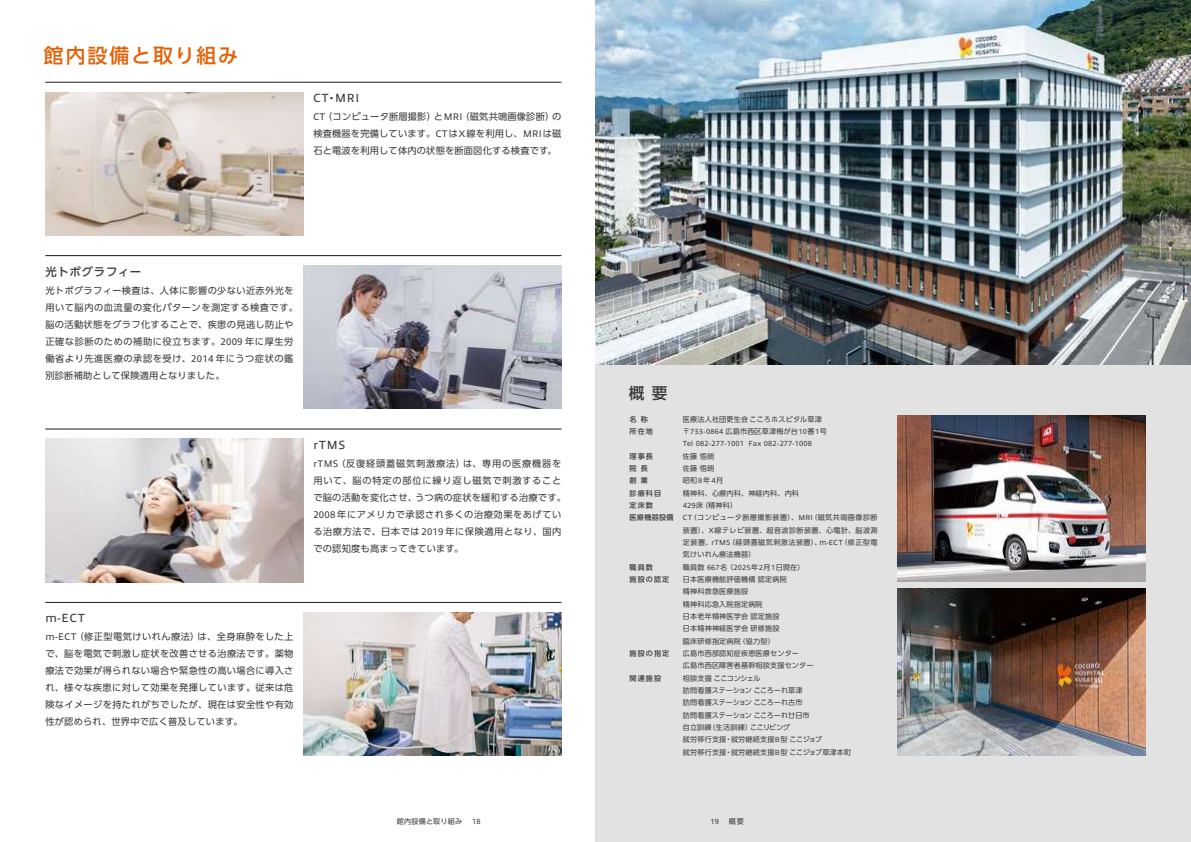
<style>
.page{position:relative;width:1191px;height:842px;background:#fff}
.page>*{position:absolute;margin:0;border:0;box-sizing:border-box;transform-origin:0 0}
.t1{font:500 19.8px "UD Shin Go Pro";letter-spacing:.1em;color:#e46006}
.t2{font:500 15.6px "UD Shin Go Pro";color:#39383a}
.t3{font:11.9px "Allumi Pro";letter-spacing:.065em;color:#39383a}
.t4{font:500 11.3px "UD Shin Go Pro";letter-spacing:.07em;color:#39383a}
.t5{font:9.2px/17px "UD Shin Go Pro";letter-spacing:.06em;color:#39383a}
.t6{font:9.2px/17px "UD Shin Go Pro";letter-spacing:.04em;color:#39383a;text-align:justify}
.t7{font:7.4px "Allumi Pro";letter-spacing:.025em;color:#39383a}
.t8{font:7.1px/12.3px "UD Shin Go Pro";letter-spacing:.025em;color:#39383a}
.t9{font:500 7.1px/12.3px "UD Shin Go Pro";letter-spacing:.15em;color:#39383a}
.s1{font-family:"UD Shin Go Pro";font-weight:500;font-size:10.2px}
.s2{font-family:"Allumi Pro";font-size:9.7px}
.s3{font-family:"Allumi Pro";font-size:7.4px}
</style>
<div class="page">
<div style="left:595px;top:0;width:596px;height:842px;background:#e2e2e3"></div>
<img style="left:595px;top:0;width:596px;height:364px">
<img style="left:45px;top:92px;width:258px;height:143px">
<img style="left:303px;top:266px;width:258px;height:143px">
<img style="left:45px;top:439px;width:258px;height:143px">
<img style="left:303px;top:612px;width:258px;height:143px">
<hr style="left:45px;top:82px;width:516px;height:1px;background:#221815">
<hr style="left:45px;top:255px;width:516px;height:1px;background:#221815">
<hr style="left:45px;top:429px;width:516px;height:1px;background:#221815">
<hr style="left:45px;top:602px;width:516px;height:1px;background:#221815">
<img style="left:897px;top:415px;width:248px;height:167px">
<img style="left:897px;top:589px;width:248px;height:166px">
<h1 class="t1" style="left:44px;top:39px;width:196px">館内設備と取り組み</h1>
<h3 class="t3" style="left:313px;top:89px;width:48px">CT<span class="s1">・</span>MRI</h3>
<p class="t6" style="left:313px;top:108px;width:250px"><span class="s2">CT</span>（コンピュータ断層撮影）と<span class="s2">MRI</span>（磁気共鳴画像診断）の検査機器を完備しています。<span class="s2">CT</span>は<span class="s2">X</span>線を利用し、<span class="s2">MRI</span>は磁石と電波を利用して体内の状態を断面図化する検査です。</p>
<h3 class="t4" style="left:45px;top:262px;width:97px">光トポグラフィー</h3>
<p class="t5" style="left:45px;top:281px;width:254px">光トポグラフィー検査は、人体に影響の少ない近赤外光を用いて脳内の血流量の変化パターンを測定する検査です。脳の活動状態をグラフ化することで、疾患の見逃し防止や正確な診断のための補助に役立ちます。<span class="s2">2009</span> 年に厚生労働省より先進医療の承認を受け、<span class="s2">2014</span> 年にうつ症状の鑑別診断補助として保険適用となりました。</p>
<h3 class="t3" style="left:313px;top:436px;width:34px">rTMS</h3>
<p class="t5" style="left:313px;top:455px;width:254px"><span class="s2">rTMS</span>（反復経頭蓋磁気刺激療法）は、専用の医療機器を用いて、脳の特定の部位に繰り返し磁気で刺激することで脳の活動を変化させ、うつ病の症状を緩和する治療です。<br><span class="s2">2008</span> 年にアメリカで承認され多くの治療効果をあげている治療方法で、日本では <span class="s2">2019</span> 年に保険適用となり、国内での認知度も高まってきています。</p>
<h3 class="t3" style="left:45px;top:609px;width:41px">m-ECT</h3>
<p class="t6" style="left:45px;top:628px;width:250px"><span class="s2">m-ECT</span>（修正型電気けいれん療法）は、全身麻酔をした上で、脳を電気で刺激し症状を改善させる治療法です。薬物療法で効果が得られない場合や緊急性の高い場合に導入され、様々な疾患に対して効果を発揮しています。従来は危険なイメージを持たれがちでしたが、現在は安全性や有効性が認められ、世界中で広く普及しています。</p>
<h2 class="t2" style="left:628px;top:380px;width:40px">概要</h2>
<p class="t9" style="left:629px;top:412px;width:25px">名称所在地</p>
<p class="t9" style="left:629px;top:449px;width:45px">理事長<br>院長<br>創業<br>診療科目<br>定床数<br>医療機器設備</p>
<p class="t9" style="left:629px;top:560px;width:41px">職員数<br>施設の認定</p>
<p class="t9" style="left:629px;top:647px;width:41px">施設の指定</p>
<p class="t9" style="left:629px;top:671px;width:33px">関連施設</p>
<p class="t8" style="left:683px;top:412px;width:145px">医療法人社団更生会こころホスピタル草津〒<span class="s3">733-0864</span> 広島市西区草津梅が台<span class="s3">10</span>番<span class="s3">1</span>号</p>
<p class="t7" style="left:683px;top:438px;width:130px">Tel 082-277-1001 Fax 082-277-1008</p>
<p class="t8" style="left:683px;top:449px;width:196px">佐藤悟朗<br>佐藤悟朗<br>昭和<span class="s3">8</span>年<span class="s3">4</span>月<br>精神科、心療内科、神経内科、内科<br><span class="s3">429</span>床（精神科）<br><span class="s3">CT</span>（コンピュータ断層撮影装置）、<span class="s3">MRI</span>（磁気共鳴画像診断装置）、<span class="s3">X</span>線テレビ装置、超音波診断装置、心電計、脳波測定装置、<span class="s3">rTMS</span>（経頭蓋磁気刺激法装置）、ｍ<span class="s3">-ECT</span>（修正型電気けいれん療法機器）<br>職員数 <span class="s3">667</span>名（<span class="s3">2025</span>年<span class="s3">2</span>月<span class="s3">1</span>日現在）<br>日本医療機能評価機構認定病院<br>精神科救急医療施設<br>精神科応急入院指定病院<br>日本老年精神医学会認定施設<br>日本精神神経医学会研修施設<br>臨床研修指定病院（協力型）<br>広島市西部認知症疾患医療センター<br>広島市西区障害者基幹相談支援センター<br>相談支援ここコンシェル<br>訪問看護ステーションこころーれ草津<br>訪問看護ステーションこころーれ古市<br>訪問看護ステーションこころーれ廿日市<br>自立訓練（生活訓練）ここリビング<br>就労移行支援・就労継続支援<span class="s3">B</span>型ここジョブ<br>就労移行支援・就労継続支援<span class="s3">B</span>型ここジョブ草津本町</p>
<p class="t8" style="left:397px;top:814px;width:67px">館内設備と取り組み</p>
<p class="t7" style="left:472px;top:816px;width:10px">18</p>
<p class="t7" style="left:710px;top:816px;width:10px">19</p>
<p class="t8" style="left:729px;top:814px;width:17px">概要</p>
</div>
